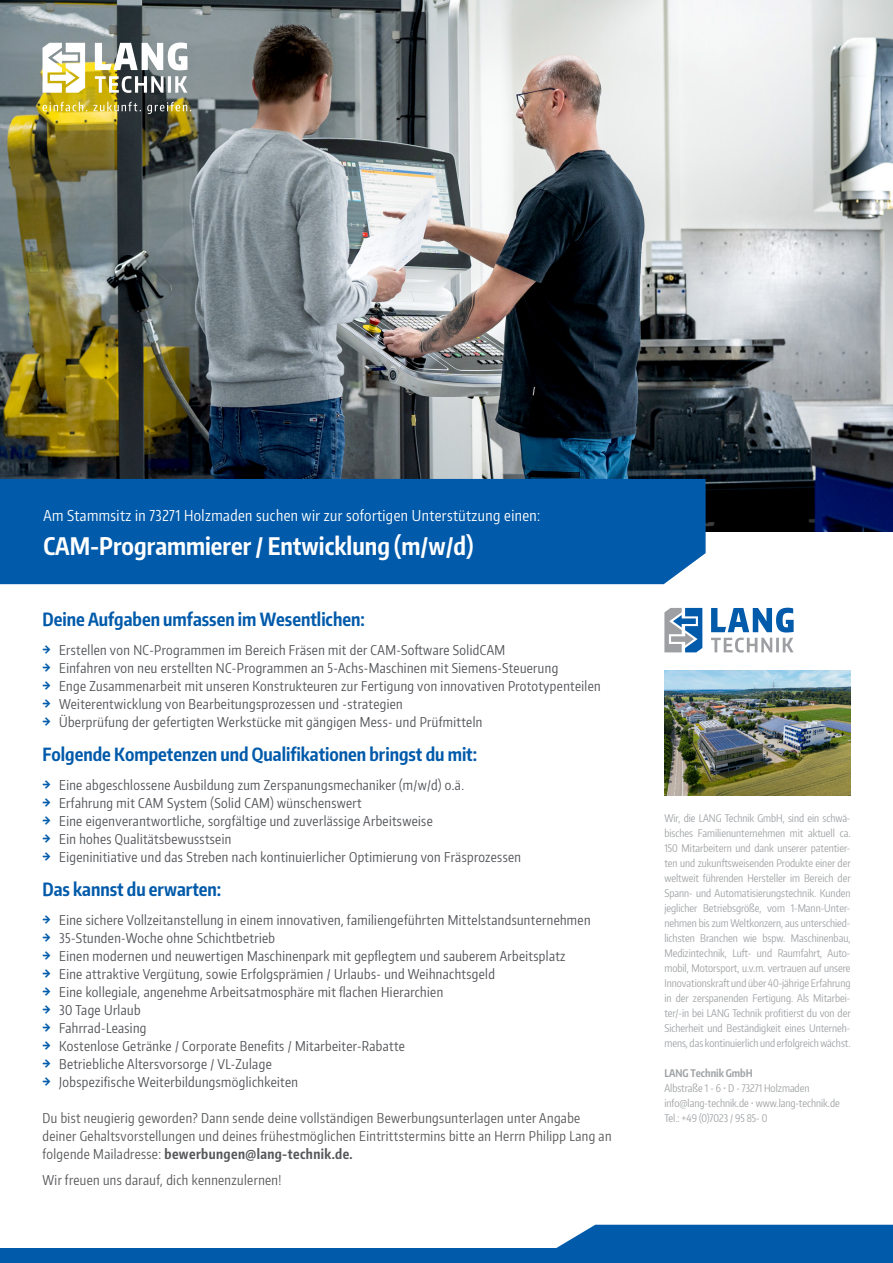
<style>
.page{position:relative;width:893px;height:1263px;background:#fff}
.page>*{position:absolute;margin:0;border:0;box-sizing:border-box;transform-origin:0 0}
.copy{font:700 24px "Encode Sans Compressed";color:#fff}
.copy_headline{font:700 18px "Encode Sans Compressed";color:#015aaa}
.copy-2{font:15px "Encode Sans Compressed";letter-spacing:.03em;color:#fff}
.t1{font:13.5px "Encode Sans Compressed";letter-spacing:.03em;color:#505256}
.copy-3{font:13.5px/18px "Encode Sans Compressed";letter-spacing:.03em;color:#57585a}
.small{font:10.5px/15px "Encode Sans Compressed";color:#a1a4a7;text-align:justify}
.small-2{font:700 10.5px "Encode Sans Compressed";color:#a1a4a7}
.s1{font-weight:700;color:#015aaa}
.s2{font-weight:700}
</style>
<div class="page">
<img style="left:0;top:0;width:893px;height:531px">
<svg style="left:95px;top:43px;width:92px;height:27px"></svg>
<svg style="left:95px;top:76px;width:92px;height:17px"></svg>
<svg style="left:43px;top:43px;width:42px;height:50px"></svg>
<svg style="left:43px;top:102px;width:148px;height:12px;background:#a59947"></svg>
<div style="left:0;top:479px;width:706px;height:105px;background:#015aaa"></div>
<svg style="left:711px;top:608px;width:83px;height:45px"></svg>
<svg style="left:664px;top:608px;width:38px;height:44px"></svg>
<img style="left:664px;top:670px;width:186px;height:126px">
<div style="left:0;top:1248px;width:893px;height:15px;background:#015aaa"></div>
<div style="left:556px;top:1225px;width:337px;height:23px;background:#015aaa"></div>
<p class="copy-2" style="left:43px;top:505px;width:498px">Am Stammsitz in 73271 Holzmaden suchen wir zur sofortigen Unterstützung einen:</p>
<p class="copy" style="left:43px;top:531px;width:432px">CAM-Programmierer / Entwicklung (m/w/d)</p>
<p class="copy_headline" style="left:43px;top:608px;width:324px">Deine Aufgaben umfassen im Wesentlichen:</p>
<p class="t1" style="left:43px;top:641px;width:464px"><span class="s1">→</span> Erstellen von NC-Programmen im Bereich Fräsen mit der CAM-Software SolidCAM</p>
<p class="t1" style="left:43px;top:659px;width:517px"><span class="s1">→</span> Einfahren von neu erstellten NC-Programmen an 5-Achs-Maschinen mit Siemens-Steuerung</p>
<p class="t1" style="left:43px;top:677px;width:560px"><span class="s1">→</span> Enge Zusammenarbeit mit unseren Konstrukteuren zur Fertigung von innovativen Prototypenteilen</p>
<p class="t1" style="left:43px;top:695px;width:362px"><span class="s1">→</span> Weiterentwicklung von Bearbeitungsprozessen und -strategien</p>
<p class="t1" style="left:43px;top:713px;width:441px"><span class="s1">→</span> Überprüfung der gefertigten Werkstücke mit gängigen Mess- und Prüfmitteln</p>
<p class="copy_headline" style="left:43px;top:743px;width:436px">Folgende Kompetenzen und Qualifikationen bringst du mit:</p>
<p class="t1" style="left:43px;top:776px;width:423px"><span class="s1">→</span> Eine abgeschlossene Ausbildung zum Zerspanungsmechaniker (m/w/d) o.ä.</p>
<p class="t1" style="left:43px;top:794px;width:321px"><span class="s1">→</span> Erfahrung mit CAM System (Solid CAM) wünschenswert</p>
<p class="t1" style="left:43px;top:812px;width:392px"><span class="s1">→</span> Eine eigenverantwortliche, sorgfältige und zuverlässige Arbeitsweise</p>
<p class="t1" style="left:43px;top:830px;width:190px"><span class="s1">→</span> Ein hohes Qualitätsbewusstsein</p>
<p class="t1" style="left:43px;top:848px;width:480px"><span class="s1">→</span> Eigeninitiative und das Streben nach kontinuierlicher Optimierung von Fräsprozessen</p>
<p class="copy_headline" style="left:43px;top:878px;width:180px">Das kannst du erwarten:</p>
<p class="t1" style="left:43px;top:911px;width:549px"><span class="s1">→</span> Eine sichere Vollzeitanstellung in einem innovativen, familiengeführten Mittelstandsunternehmen</p>
<p class="t1" style="left:43px;top:929px;width:234px"><span class="s1">→</span> 35-Stunden-Woche ohne Schichtbetrieb</p>
<p class="t1" style="left:43px;top:947px;width:524px"><span class="s1">→</span> Einen modernen und neuwertigen Maschinenpark mit gepflegtem und sauberem Arbeitsplatz</p>
<p class="t1" style="left:43px;top:965px;width:454px"><span class="s1">→</span> Eine attraktive Vergütung, sowie Erfolgsprämien / Urlaubs- und Weihnachtsgeld</p>
<p class="t1" style="left:43px;top:983px;width:402px"><span class="s1">→</span> Eine kollegiale, angenehme Arbeitsatmosphäre mit flachen Hierarchien</p>
<p class="t1" style="left:43px;top:1001px;width:100px"><span class="s1">→</span> 30 Tage Urlaub</p>
<p class="t1" style="left:43px;top:1019px;width:105px"><span class="s1">→</span> Fahrrad-Leasing</p>
<p class="t1" style="left:43px;top:1037px;width:364px"><span class="s1">→</span> Kostenlose Getränke / Corporate Benefits / Mitarbeiter-Rabatte</p>
<p class="t1" style="left:43px;top:1055px;width:231px"><span class="s1">→</span> Betriebliche Altersvorsorge / VL-Zulage</p>
<p class="t1" style="left:43px;top:1073px;width:257px"><span class="s1">→</span> Jobspezifische Weiterbildungsmöglichkeiten</p>
<p class="copy-3" style="left:43px;top:1108px;width:570px">Du bist neugierig geworden? Dann sende deine vollständigen Bewerbungsunterlagen unter Angabe deiner Gehaltsvorstellungen und deines frühestmöglichen Eintrittstermins bitte an Herrn Philipp Lang an folgende Mailadresse: <span class="s2">bewerbungen@lang-technik.de.</span></p>
<p class="copy-3" style="left:43px;top:1171px;width:240px">Wir freuen uns darauf, dich kennenzulernen!</p>
<p class="small" style="left:664px;top:811px;width:188px">Wir, die LANG Technik GmbH, sind ein schwä&shy;bisches Familienunternehmen mit aktuell ca.<br>150 Mitarbeitern und dank unserer patentier&shy;ten und zukunftsweisenden Produkte einer der weltweit führenden Hersteller im Bereich der Spann- und Automatisierungstechnik. Kunden jeglicher Betriebsgröße, vom 1-Mann-Unter&shy;nehmen bis zum Weltkonzern, aus unterschied&shy;lichsten Branchen wie bspw. Maschinenbau, Medizintechnik, Luft- und Raumfahrt, Auto&shy;mobil, Motorsport, u.v.m. vertrauen auf unsere Innovationskraft und über 40-jährige Erfahrung in der zerspanenden Fertigung. Als Mitarbei&shy;ter/-in bei LANG Technik profitierst du von der Sicherheit und Beständigkeit eines Unterneh&shy;mens, das kontinuierlich und erfolgreich wächst.</p>
<p class="small-2" style="left:664px;top:1066px;width:90px">LANG Technik GmbH</p>
<p class="small" style="left:664px;top:1081px;width:147px">Albstraße 1 - 6 • D - 73271 Holzmaden</p>
<p class="small" style="left:664px;top:1096px;width:177px">info@lang-technik.de • www.lang-technik.de</p>
<p class="small" style="left:664px;top:1111px;width:105px">Tel.: +49 (0)7023 / 95 85- 0</p>
</div>
